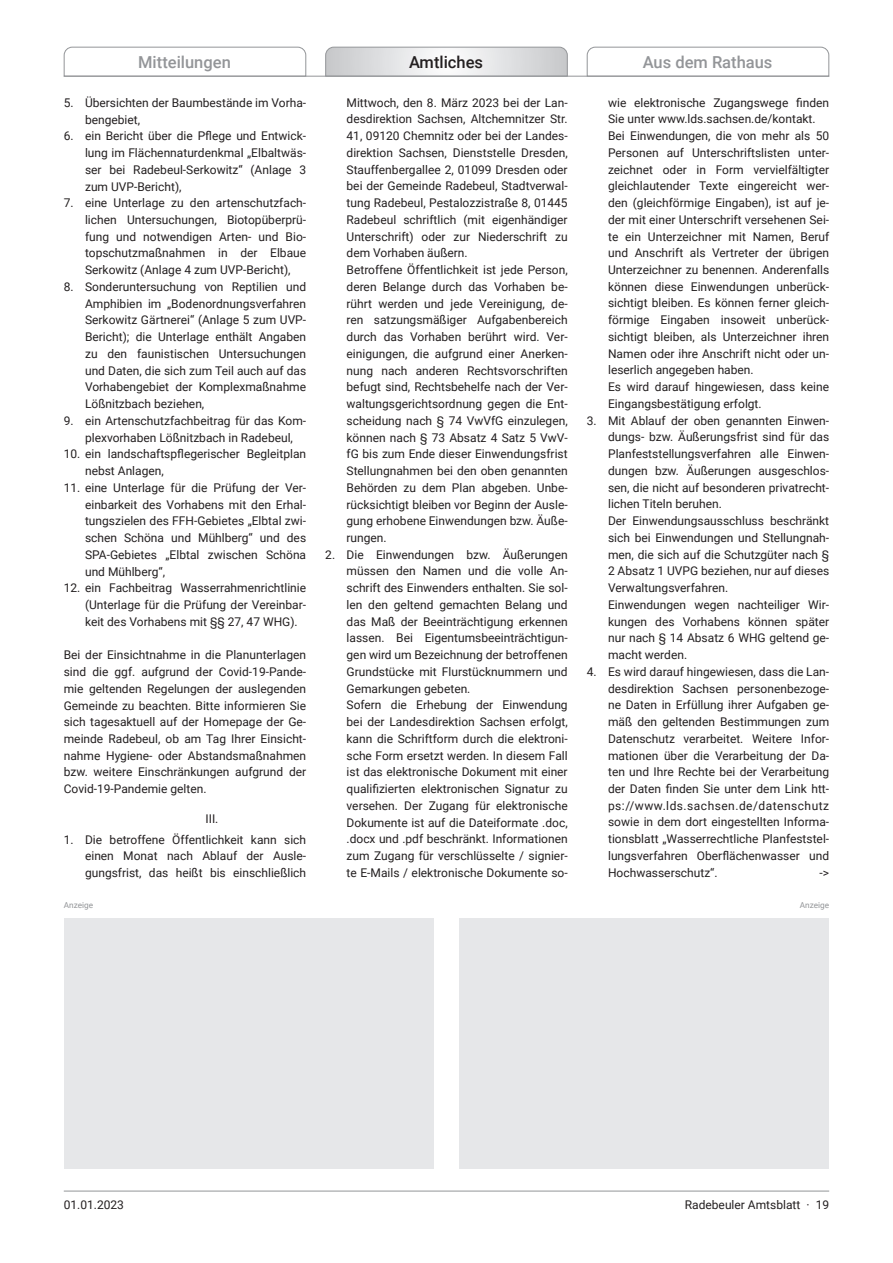
<style>
.page{position:relative;width:893px;height:1263px;background:#fff}
.page>*{position:absolute;margin:0;border:0;box-sizing:border-box;transform-origin:0 0}
.t1{font:500 16.5px "Roboto";color:#939598}
.t2{font:500 16.5px "Roboto";color:#231f20}
.t3{font:12px/16.8px "Roboto";color:#231f20;text-align:justify}
.t4{font:8.25px "Roboto";color:#939598}
</style>
<div class="page">
<div style="left:459px;top:918px;width:370px;height:251px;background:#e6e7e9"></div>
<div style="left:64px;top:918px;width:370px;height:251px;background:#e6e7e9"></div>
<svg style="left:586px;top:46px;width:244px;height:31px"></svg>
<svg style="left:325px;top:46px;width:243px;height:30px"></svg>
<svg style="left:63px;top:46px;width:244px;height:31px"></svg>
<hr style="left:64px;top:76px;width:765px;height:1px;background:#939598">
<hr style="left:64px;top:1191px;width:765px;height:1px;background:#939598">
<h1 class="t1" style="left:138px;top:50px;width:94px">Mitteilungen</h1>
<h1 class="t2" style="left:409px;top:50px;width:76px">Amtliches</h1>
<h1 class="t1" style="left:643px;top:50px;width:131px">Aus dem Rathaus</h1>
<p class="t3" style="left:85px;top:94px;width:223px;text-indent:-21px">5. Übersichten der Baumbestände im Vorha&shy;bengebiet,</p>
<p class="t3" style="left:85px;top:127px;width:223px;text-indent:-21px">6. ein Bericht über die Pflege und Entwick&shy;lung im Flächennaturdenkmal „Elbaltwäs&shy;ser bei Radebeul-Serkowitz“ (Anlage 3 zum UVP-Bericht),</p>
<p class="t3" style="left:85px;top:194px;width:223px;text-indent:-21px">7. eine Unterlage zu den artenschutzfach&shy;lichen Untersuchungen, Biotopüberprü&shy;fung und notwendigen Arten- und Bio&shy;topschutzmaßnahmen in der Elbaue Serkowitz (Anlage 4 zum UVP-Bericht),</p>
<p class="t3" style="left:85px;top:278px;width:223px;text-indent:-21px">8. Sonderuntersuchung von Reptilien und Amphibien im „Bodenordnungsverfahren Serkowitz Gärtnerei“ (Anlage 5 zum UVP-Bericht); die Unterlage enthält Angaben zu den faunistischen Untersuchungen und Daten, die sich zum Teil auch auf das Vorhabengebiet der Komplexmaßnahme Lößnitzbach beziehen,</p>
<p class="t3" style="left:85px;top:412px;width:223px;text-indent:-21px">9. ein Artenschutzfachbeitrag für das Kom&shy;plexvorhaben Lößnitzbach in Radebeul,</p>
<p class="t3" style="left:85px;top:445px;width:223px;text-indent:-21px">10. ein landschaftspflegerischer Begleitplan nebst Anlagen,</p>
<p class="t3" style="left:85px;top:479px;width:223px;text-indent:-21px">11. eine Unterlage für die Prüfung der Ver&shy;einbarkeit des Vorhabens mit den Erhal&shy;tungszielen des FFH-Gebietes „Elbtal zwi&shy;schen Schöna und Mühlberg“ und des SPA-Gebietes „Elbtal zwischen Schöna und Mühlberg“,</p>
<p class="t3" style="left:85px;top:579px;width:223px;text-indent:-21px">12. ein Fachbeitrag Wasserrahmenrichtlinie (Unterlage für die Prüfung der Vereinbar&shy;keit des Vorhabens mit §§ 27, 47 WHG).</p>
<p class="t3" style="left:64px;top:646px;width:244px">Bei der Einsichtnahme in die Planunterlagen sind die ggf. aufgrund der Covid-19-Pande&shy;mie geltenden Regelungen der auslegenden Gemeinde zu beachten. Bitte informieren Sie sich tagesaktuell auf der Homepage der Ge&shy;meinde Radebeul, ob am Tag Ihrer Einsicht&shy;nahme Hygiene- oder Abstandsmaßnahmen bzw. weitere Einschränkungen aufgrund der Covid-19-Pandemie gelten.</p>
<p class="t3" style="left:205px;top:810px;width:14px">III.</p>
<p class="t3" style="left:85px;top:831px;width:223px;text-indent:-21px">1. Die betroffene Öffentlichkeit kann sich einen Monat nach Ablauf der Ausle&shy;gungsfrist, das heißt bis einschließlich</p>
<p class="t3" style="left:347px;top:94px;width:223px;text-align:left">Mittwoch, den 8. März 2023 bei der Lan&shy;desdirektion Sachsen, Altchemnitzer Str.<br>41, 09120 Chemnitz oder bei der Landes&shy;direktion Sachsen, Dienststelle Dresden, Stauffenbergallee 2, 01099 Dresden oder bei der Gemeinde Radebeul, Stadtverwal&shy;tung Radebeul, Pestalozzistraße 8, 01445<br>Radebeul schriftlich (mit eigenhändiger Unterschrift) oder zur Niederschrift zu dem Vorhaben äußern.<br>Betroffene Öffentlichkeit ist jede Person, deren Belange durch das Vorhaben be&shy;rührt werden und jede Vereinigung, de&shy;ren satzungsmäßiger Aufgabenbereich durch das Vorhaben berührt wird. Ver&shy;einigungen, die aufgrund einer Anerken&shy;nung nach anderen Rechtsvorschriften befugt sind, Rechtsbehelfe nach der Ver&shy;waltungsgerichtsordnung gegen die Ent&shy;scheidung nach § 74 VwVfG einzulegen, können nach § 73 Absatz 4 Satz 5 VwV&shy;fG bis zum Ende dieser Einwendungsfrist Stellungnahmen bei den oben genannten Behörden zu dem Plan abgeben. Unbe&shy;rücksichtigt bleiben vor Beginn der Ausle&shy;gung erhobene Einwendungen bzw. Äuße&shy;rungen.</p>
<p class="t3" style="left:347px;top:546px;width:223px;text-align:left;text-indent:-21px">2. Die Einwendungen bzw. Äußerungen müssen den Namen und die volle An&shy;schrift des Einwenders enthalten. Sie sol&shy;len den geltend gemachten Belang und das Maß der Beeinträchtigung erkennen lassen. Bei Eigentumsbeeinträchtigun&shy;gen wird um Bezeichnung der betroffenen Grundstücke mit Flurstücknummern und Gemarkungen gebeten.<br>Sofern die Erhebung der Einwendung bei der Landesdirektion Sachsen erfolgt, kann die Schriftform durch die elektroni&shy;sche Form ersetzt werden. In diesem Fall ist das elektronische Dokument mit einer qualifizierten elektronischen Signatur zu versehen. Der Zugang für elektronische Dokumente ist auf die Dateiformate .doc, .docx und .pdf beschränkt. Informationen zum Zugang für verschlüsselte / signier&shy;te E-Mails / elektronische Dokumente so-</p>
<p class="t3" style="left:608px;top:93px;width:223px;text-align:left">wie elektronische Zugangswege finden Sie unter www.lds.sachsen.de/kontakt.<br>Bei Einwendungen, die von mehr als 50<br>Personen auf Unterschriftslisten unter&shy;zeichnet oder in Form vervielfältigter gleichlautender Texte eingereicht wer&shy;den (gleichförmige Eingaben), ist auf je&shy;der mit einer Unterschrift versehenen Sei&shy;te ein Unterzeichner mit Namen, Beruf und Anschrift als Vertreter der übrigen Unterzeichner zu benennen. Anderenfalls können diese Einwendungen unberück&shy;sichtigt bleiben. Es können ferner gleich&shy;förmige Eingaben insoweit unberück&shy;sichtigt bleiben, als Unterzeichner ihren Namen oder ihre Anschrift nicht oder un&shy;leserlich angegeben haben.<br>Es wird darauf hingewiesen, dass keine Eingangsbestätigung erfolgt.</p>
<p class="t3" style="left:608px;top:412px;width:223px;text-align:left;text-indent:-21px">3. Mit Ablauf der oben genannten Einwen&shy;dungs- bzw. Äußerungsfrist sind für das Planfeststellungsverfahren alle Einwen&shy;dungen bzw. Äußerungen ausgeschlos&shy;sen, die nicht auf besonderen privatrecht&shy;lichen Titeln beruhen.<br>Der Einwendungsausschluss beschränkt sich bei Einwendungen und Stellungnah&shy;men, die sich auf die Schutzgüter nach § 2 Absatz 1 UVPG beziehen, nur auf dieses Verwaltungsverfahren.<br>Einwendungen wegen nachteiliger Wir&shy;kungen des Vorhabens können später nur nach § 14 Absatz 6 WHG geltend ge&shy;macht werden.</p>
<p class="t3" style="left:608px;top:663px;width:223px;text-indent:-21px">4. Es wird darauf hingewiesen, dass die Lan&shy;desdirektion Sachsen personenbezoge&shy;ne Daten in Erfüllung ihrer Aufgaben ge&shy;mäß den geltenden Bestimmungen zum Datenschutz verarbeitet. Weitere Infor&shy;mationen über die Verarbeitung der Da&shy;ten und Ihre Rechte bei der Verarbeitung der Daten finden Sie unter dem Link htt&shy;ps://www.lds.sachsen.de/datenschutz sowie in dem dort eingestellten Informa&shy;tionsblatt „Wasserrechtliche Planfeststel&shy;lungsverfahren Oberflächenwasser und Hochwasserschutz“.</p>
<p class="t3" style="left:820px;top:863px;width:11px">-&gt;</p>
<p class="t4" style="left:64px;top:899px;width:31px">Anzeige</p>
<p class="t4" style="left:800px;top:899px;width:31px">Anzeige</p>
<p class="t3" style="left:64px;top:1196px;width:62px">01.01.2023</p>
<p class="t3" style="left:685px;top:1196px;width:146px">Radebeuler Amtsblatt · 19</p>
</div>
